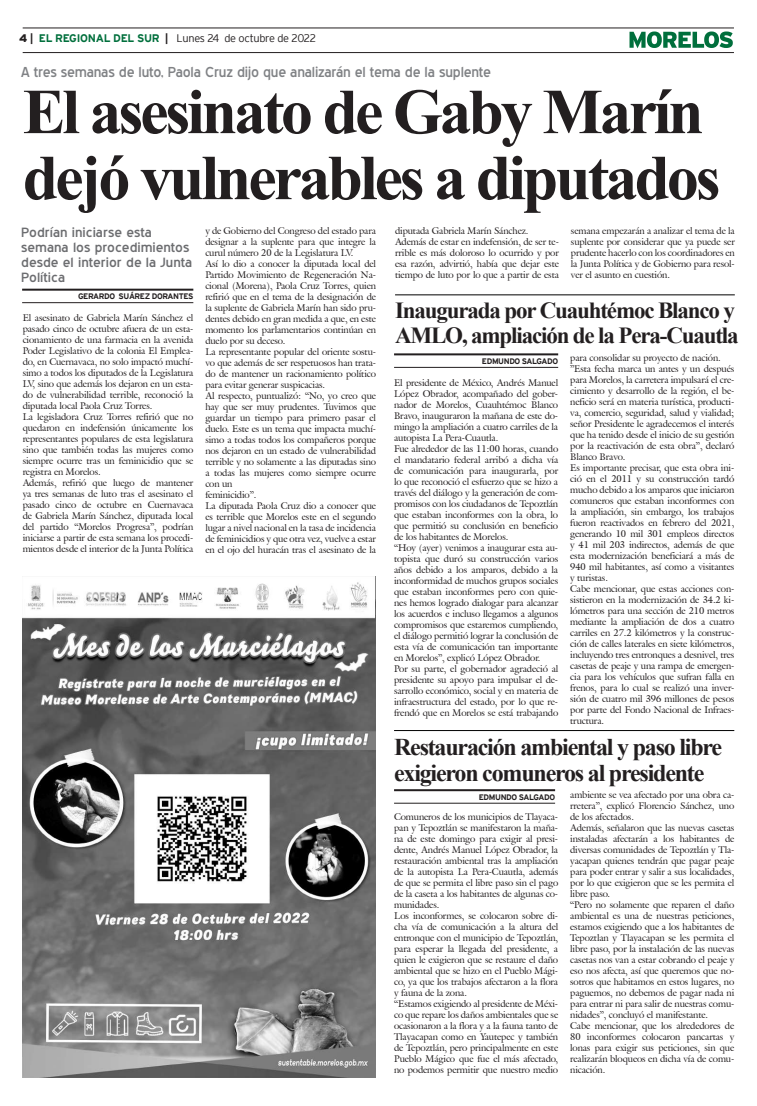
<style>
.page{position:relative;width:757px;height:1106px;background:#fff}
.page>*{position:absolute;margin:0;border:0;box-sizing:border-box;transform-origin:0 0}
.t1{font:700 64px/66px "Times New Roman";letter-spacing:-.05em;color:#231f20}
.t2{font:700 24px/26px "Times New Roman";letter-spacing:-.05em;color:#231f20}
.t3{font:700 23px/25px "Times New Roman";letter-spacing:-.05em;color:#231f20}
.t4{font:14px "Blue Highway";letter-spacing:-.015em;color:#808285;scale:1.05 1}
.t5{font:13px/15px "Blue Highway";color:#6c6d70;scale:1.1 1}
.t6{font:300 11px "Interstate";letter-spacing:-.03em;color:#231f20}
.t7{font:9.5px/11px "Galliard IT Cby BT";letter-spacing:-.01em;color:#231f20}
.t8{font:700 8px "Interstate";letter-spacing:-.05em;color:#231f20}
.s1{font-weight:900}
.s2{font-weight:700}
.s3{font-weight:700;color:#006f3c}
</style>
<div class="page">
<hr style="left:23px;top:28px;width:711px;height:1px;background:#231f20">
<hr style="left:23px;top:52px;width:711px;height:1px;background:#231f20">
<svg style="left:629px;top:31px;width:104px;height:17px"></svg>
<img style="left:22px;top:576px;width:354px;height:501px">
<hr style="left:22px;top:289px;width:171px;height:2px;background:#231f20">
<hr style="left:22px;top:302px;width:171px;height:1px;background:#231f20">
<hr style="left:394px;top:789px;width:161px;height:2px;background:#231f20">
<hr style="left:394px;top:802px;width:161px;height:1px;background:#231f20">
<hr style="left:394px;top:730px;width:340px;height:1px;background:#000">
<hr style="left:394px;top:353px;width:164px;height:2px;background:#231f20">
<hr style="left:394px;top:367px;width:164px;height:1px;background:#231f20">
<hr style="left:395px;top:294px;width:340px;height:1px;background:#000">
<p class="t6" style="left:19px;top:32px;width:298px"><span class="s1">4</span> <span class="s2">|</span> <span class="s3">EL REGIONAL DEL SUR</span> <span class="s2">|</span> Lunes 24 de octubre de 2022</p>
<h3 class="t4" style="left:21px;top:63px;width:449px">A tres semanas de luto, Paola Cruz dijo que analizarán el tema de la suplente</h3>
<h1 class="t1" style="left:23px;top:77px;width:699px">El asesinato de Gaby Marín dejó vulnerables a diputados</h1>
<h3 class="t5" style="left:21px;top:224px;width:157px">Podrían iniciarse esta semana los procedimientos desde el interior de la Junta<br>Política</h3>
<p class="t8" style="left:78px;top:292px;width:117px">GERARDO SUÁREZ DORANTES</p>
<p class="t7" style="left:395px;top:225px;width:165px">diputada Gabriela Marín Sánchez.<br>Además de estar en indefensión, de ser te&shy;rrible es más doloroso lo ocurrido y por esa razón, advirtió, había que dejar este tiempo de luto por lo que a partir de esta</p>
<p class="t7" style="left:571px;top:225px;width:165px;text-align:justify">semana empezarán a analizar el tema de la suplente por considerar que ya puede ser prudente hacerlo con los coordinadores en la Junta Política y de Gobierno para resol&shy;ver el asunto en cuestión.</p>
<p class="t7" style="left:205px;top:225px;width:172px">y de Gobierno del Congreso del estado para designar a la suplente para que integre la curul número 20 de la Legislatura LV.<br>Así lo dio a conocer la diputada local del Partido Movimiento de Regeneración Na&shy;cional (Morena), Paola Cruz Torres, quien refirió que en el tema de la designación de la suplente de Gabriela Marín han sido pru&shy;dentes debido en gran medida a que, en este momento los parlamentarios continúan en duelo por su deceso.<br>La representante popular del oriente sostu&shy;vo que además de ser respetuosos han trata&shy;do de mantener un racionamiento político para evitar generar suspicacias.<br>Al respecto, puntualizó: “No, yo creo que hay que ser muy prudentes. Tuvimos que guardar un tiempo para primero pasar el duelo. Este es un tema que impacta muchí&shy;simo a todas todos los compañeros porque nos dejaron en un estado de vulnerabilidad terrible y no solamente a las diputadas sino a todas las mujeres como siempre ocurre con un<br>feminicidio”.<br>La diputada Paola Cruz dio a conocer que es terrible que Morelos este en el segundo lugar a nivel nacional en la tasa de incidencia de feminicidios y que otra vez, vuelve a estar en el ojo del huracán tras el asesinato de la</p>
<h3 class="t3" style="left:395px;top:297px;width:345px">Inaugurada por Cuauhtémoc Blanco y<br>AMLO, ampliación de la Pera-Cuautla</h3>
<p class="t8" style="left:482px;top:357px;width:78px">EDMUNDO SALGADO</p>
<p class="t7" style="left:23px;top:312px;width:172px">El asesinato de Gabriela Marín Sánchez el pasado cinco de octubre afuera de un esta&shy;cionamiento de una farmacia en la avenida Poder Legislativo de la colonia El Emplea&shy;do, en Cuernavaca, no solo impactó muchí&shy;simo a todos los diputados de la Legislatura LV, sino que además los dejaron en un esta&shy;do de vulnerabilidad terrible, reconoció la diputada local Paola Cruz Torres.<br>La legisladora Cruz Torres refirió que no quedaron en indefensión únicamente los representantes populares de esta legislatura sino que también todas las mujeres como siempre ocurre tras un feminicidio que se registra en Morelos.<br>Además, refirió que luego de mantener ya tres semanas de luto tras el asesinato el pasado cinco de octubre en Cuernavaca de Gabriela Marín Sánchez, diputada local del partido “Morelos Progresa”, podrían iniciarse a partir de esta semana los procedi&shy;mientos desde el interior de la Junta Política</p>
<p class="t7" style="left:570px;top:352px;width:166px">para consolidar su proyecto de nación. ”Esta fecha marca un antes y un después para Morelos, la carretera impulsará el cre&shy;cimiento y desarrollo de la región, el be&shy;neficio será en materia turística, producti&shy;va, comercio, seguridad, salud y vialidad; señor Presidente le agradecemos el interés que ha tenido desde el inicio de su gestión por la reactivación de esta obra”, declaró Blanco Bravo.<br>Es importante precisar, que esta obra ini&shy;ció en el 2011 y su construcción tardó mucho debido a los amparos que iniciaron comuneros que estaban inconformes con la ampliación, sin embargo, los trabajos fueron reactivados en febrero del 2021, generando 10 mil 301 empleos directos y 41 mil 203 indirectos, además de que esta modernización beneficiará a más de 940 mil habitantes, así como a visitantes y turistas.<br>Cabe mencionar, que estas acciones con&shy;sistieron en la modernización de 34.2 ki&shy;lómetros para una sección de 210 metros mediante la ampliación de dos a cuatro carriles en 27.2 kilómetros y la construc&shy;ción de calles laterales en siete kilómetros, incluyendo tres entronques a desnivel, tres casetas de peaje y una rampa de emergen&shy;cia para los vehículos que sufran falla en frenos, para lo cual se realizó una inver&shy;sión de cuatro mil 396 millones de pesos por parte del Fondo Nacional de Infraes&shy;tructura.</p>
<p class="t7" style="left:394px;top:377px;width:166px">El presidente de México, Andrés Manuel López Obrador, acompañado del gober&shy;nador de Morelos, Cuauhtémoc Blanco Bravo, inauguraron la mañana de este do&shy;mingo la ampliación a cuatro carriles de la autopista La Pera-Cuautla.<br>Fue alrededor de las 11:00 horas, cuando el mandatario federal arribó a dicha vía de comunicación para inaugurarla, por lo que reconoció el esfuerzo que se hizo a través del diálogo y la generación de com&shy;promisos con los ciudadanos de Tepoztlán que estaban inconformes con la obra, lo que permitió su conclusión en beneficio de los habitantes de Morelos.<br>“Hoy (ayer) venimos a inaugurar esta au&shy;topista que duró su construcción varios años debido a los amparos, debido a la inconformidad de muchos grupos sociales que estaban inconformes pero con quie&shy;nes hemos logrado dialogar para alcanzar los acuerdos e incluso llegamos a algunos compromisos que estaremos cumpliendo, el diálogo permitió lograr la conclusión de esta vía de comunicación tan importante en Morelos”, explicó López Obrador.<br>Por su parte, el gobernador agradeció al presidente su apoyo para impulsar el de&shy;sarrollo económico, social y en materia de infraestructura del estado, por lo que re&shy;frendó que en Morelos se está trabajando</p>
<h2 class="t2" style="left:394px;top:733px;width:330px">Restauración ambiental y paso libre exigieron comuneros al presidente</h2>
<p class="t8" style="left:479px;top:792px;width:78px">EDMUNDO SALGADO</p>
<p class="t7" style="left:570px;top:789px;width:166px">ambiente se vea afectado por una obra ca&shy;rretera”, explicó Florencio Sánchez, uno de los afectados.<br>Además, señalaron que las nuevas casetas instaladas afectarán a los habitantes de diversas comunidades de Tepoztlán y Tla&shy;yacapan quienes tendrán que pagar peaje para poder entrar y salir a sus localidades, por lo que exigieron que se les permita el libre paso.<br>“Pero no solamente que reparen el daño ambiental es una de nuestras peticiones, estamos exigiendo que a los habitantes de Tepoztlan y Tlayacapan se les permita el libre paso, por la instalación de las nuevas casetas nos van a estar cobrando el peaje y eso nos afecta, así que queremos que no&shy;sotros que habitamos en estos lugares, no paguemos, no debemos de pagar nada ni para entrar ni para salir de nuestras comu&shy;nidades”, concluyó el manifestante.<br>Cabe mencionar, que los alrededores de 80 inconformes colocaron pancartas y lonas para exigir sus peticiones, sin que realizarán bloqueos en dicha vía de comu&shy;nicación.</p>
<p class="t7" style="left:394px;top:811px;width:166px">Comuneros de los municipios de Tlayaca&shy;pan y Tepoztlán se manifestaron la maña&shy;na de este domingo para exigir al presi&shy;dente, Andrés Manuel López Obrador, la restauración ambiental tras la ampliación de la autopista La Pera-Cuautla, además de que se permita el libre paso sin el pago de la caseta a los habitantes de algunas co&shy;munidades.<br>Los inconformes, se colocaron sobre di&shy;cha vía de comunicación a la altura del entronque con el municipio de Tepoztlán, para esperar la llegada del presidente, a quien le exigieron que se restaure el daño ambiental que se hizo en el Pueblo Mági&shy;co, ya que los trabajos afectaron a la flora y fauna de la zona.<br>“Estamos exigiendo al presidente de Méxi&shy;co que repare los daños ambientales que se ocasionaron a la flora y a la fauna tanto de Tlayacapan como en Yautepec y también de Tepoztlán, pero principalmente en este Pueblo Mágico que fue el más afectado, no podemos permitir que nuestro medio</p>
</div>
